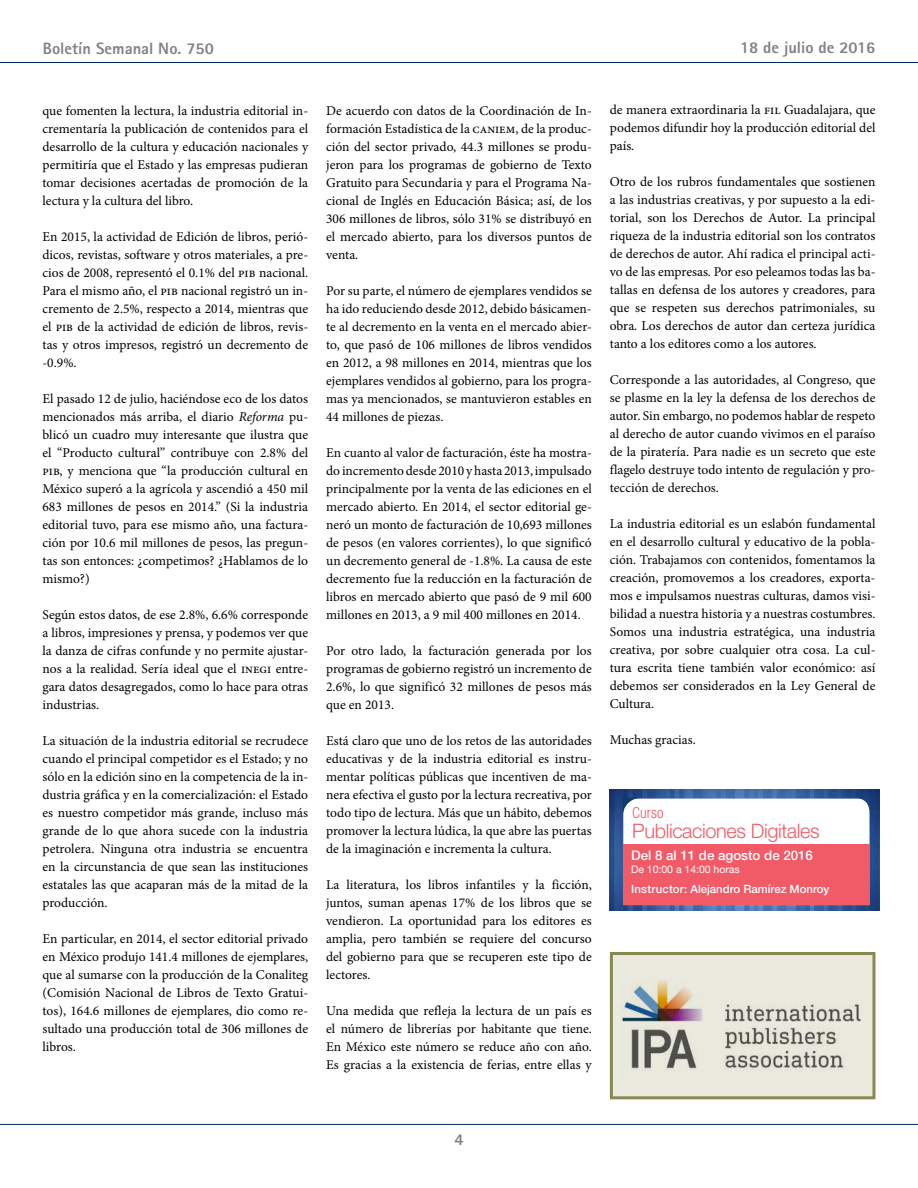
<style>
.page{position:relative;width:918px;height:1188px;background:#fff}
.page>*{position:absolute;margin:0;border:0;box-sizing:border-box;transform-origin:0 0}
.t1{font:300 19.95px "Helvetica Neue LT Std";letter-spacing:-.02em;color:#f15b67}
.t2{font:800 16.5px "Rotis Sans Serif";color:#808285}
.t3{font:300 condensed 15.15px "Helvetica Neue LT Std";color:#f15b67}
.t4{font:13.5px/18px "Minion Pro";letter-spacing:-.005em;color:#000;text-align:justify}
.t5{font:500 13.35px "Helvetica Neue LT Std";color:#fff}
.t6{font:500 11.4px "Helvetica Neue LT Std";color:#fff}
.t7{font:10.5px "Helvetica Neue LT Std";color:#fff}
.s1{font-style:italic}
</style>
<div class="page">
<hr style="left:0;top:62px;width:918px;height:1px;background:#00295c">
<hr style="left:0;top:1124px;width:918px;height:1px;background:#00295c">
<img style="left:610px;top:790px;width:269px;height:121px">
<svg style="left:623px;top:798px;width:246px;height:107px"></svg>
<div style="left:610px;top:952px;width:265px;height:147px;background:#ebeadf;border:3px solid #8a8951"></div>
<img style="left:621px;top:978px;width:240px;height:93px">
<p class="t2" style="left:43px;top:38px;width:173px">Boletín Semanal No. 750</p>
<p class="t2" style="left:740px;top:37px;width:137px">18 de julio de 2016</p>
<p class="t4" style="left:43px;top:102px;width:267px">que fomenten la lectura, la industria editorial in&shy;crementaría la publicación de contenidos para el desarrollo de la cultura y educación nacionales y permitiría que el Estado y las empresas pudieran tomar decisiones acertadas de promoción de la lectura y la cultura del libro.</p>
<p class="t4" style="left:43px;top:228px;width:267px">En 2015, la actividad de Edición de libros, perió&shy;dicos, revistas, software y otros materiales, a pre&shy;cios de 2008, representó el 0.1% del pib nacional.<br>Para el mismo año, el pib nacional registró un in&shy;cremento de 2.5%, respecto a 2014, mientras que el pib de la actividad de edición de libros, revis&shy;tas y otros impresos, registró un decremento de -0.9%.</p>
<p class="t4" style="left:43px;top:390px;width:267px">El pasado 12 de julio, haciéndose eco de los datos mencionados más arriba, el diario <span class="s1">Reforma</span> pu&shy;blicó un cuadro muy interesante que ilustra que el “Producto cultural” contribuye con 2.8% del pib, y menciona que “la producción cultural en México superó a la agrícola y ascendió a 450 mil 683 millones de pesos en 2014.” (Si la industria editorial tuvo, para ese mismo año, una factura&shy;ción por 10.6 mil millones de pesos, las pregun&shy;tas son entonces: ¿competimos? ¿Hablamos de lo mismo?)</p>
<p class="t4" style="left:43px;top:606px;width:267px">Según estos datos, de ese 2.8%, 6.6% corresponde a libros, impresiones y prensa, y podemos ver que la danza de cifras confunde y no permite ajustar&shy;nos a la realidad. Sería ideal que el inegi entre&shy;gara datos desagregados, como lo hace para otras industrias.</p>
<p class="t4" style="left:43px;top:732px;width:267px">La situación de la industria editorial se recrudece cuando el principal competidor es el Estado; y no sólo en la edición sino en la competencia de la in&shy;dustria gráfica y en la comercialización: el Estado es nuestro competidor más grande, incluso más grande de lo que ahora sucede con la industria petrolera. Ninguna otra industria se encuentra en la circunstancia de que sean las instituciones estatales las que acaparan más de la mitad de la producción.</p>
<p class="t4" style="left:43px;top:930px;width:267px">En particular, en 2014, el sector editorial privado en México produjo 141.4 millones de ejemplares, que al sumarse con la producción de la Conaliteg (Comisión Nacional de Libros de Texto Gratui&shy;tos), 164.6 millones de ejemplares, dio como re&shy;sultado una producción total de 306 millones de libros.</p>
<p class="t4" style="left:326px;top:102px;width:267px">De acuerdo con datos de la Coordinación de In&shy;formación Estadística de la caniem, de la produc&shy;ción del sector privado, 44.3 millones se produ&shy;jeron para los programas de gobierno de Texto Gratuito para Secundaria y para el Programa Na&shy;cional de Inglés en Educación Básica; así, de los 306 millones de libros, sólo 31% se distribuyó en el mercado abierto, para los diversos puntos de venta.</p>
<p class="t4" style="left:326px;top:282px;width:267px">Por su parte, el número de ejemplares vendidos se ha ido reduciendo desde 2012, debido básicamen&shy;te al decremento en la venta en el mercado abier&shy;to, que pasó de 106 millones de libros vendidos en 2012, a 98 millones en 2014, mientras que los ejemplares vendidos al gobierno, para los progra&shy;mas ya mencionados, se mantuvieron estables en 44 millones de piezas.</p>
<p class="t4" style="left:326px;top:444px;width:267px">En cuanto al valor de facturación, éste ha mostra&shy;do incremento desde 2010 y hasta 2013, impulsado principalmente por la venta de las ediciones en el mercado abierto. En 2014, el sector editorial ge&shy;neró un monto de facturación de 10,693 millones de pesos (en valores corrientes), lo que significó un decremento general de -1.8%. La causa de este decremento fue la reducción en la facturación de libros en mercado abierto que pasó de 9 mil 600 millones en 2013, a 9 mil 400 millones en 2014.</p>
<p class="t4" style="left:326px;top:642px;width:267px">Por otro lado, la facturación generada por los programas de gobierno registró un incremento de 2.6%, lo que significó 32 millones de pesos más que en 2013.</p>
<p class="t4" style="left:326px;top:732px;width:267px">Está claro que uno de los retos de las autoridades educativas y de la industria editorial es instru&shy;mentar políticas públicas que incentiven de ma&shy;nera efectiva el gusto por la lectura recreativa, por todo tipo de lectura. Más que un hábito, debemos promover la lectura lúdica, la que abre las puertas de la imaginación e incrementa la cultura.</p>
<p class="t4" style="left:326px;top:876px;width:267px">La literatura, los libros infantiles y la ficción, juntos, suman apenas 17% de los libros que se vendieron. La oportunidad para los editores es amplia, pero también se requiere del concurso del gobierno para que se recuperen este tipo de lectores.</p>
<p class="t4" style="left:326px;top:1002px;width:267px">Una medida que refleja la lectura de un país es el número de librerías por habitante que tiene.<br>En México este número se reduce año con año.<br>Es gracias a la existencia de ferias, entre ellas y</p>
<p class="t4" style="left:610px;top:101px;width:267px">de manera extraordinaria la fil Guadalajara, que podemos difundir hoy la producción editorial del país.</p>
<p class="t4" style="left:610px;top:173px;width:267px">Otro de los rubros fundamentales que sostienen a las industrias creativas, y por supuesto a la edi&shy;torial, son los Derechos de Autor. La principal riqueza de la industria editorial son los contratos de derechos de autor. Ahí radica el principal acti&shy;vo de las empresas. Por eso peleamos todas las ba&shy;tallas en defensa de los autores y creadores, para que se respeten sus derechos patrimoniales, su obra. Los derechos de autor dan certeza jurídica tanto a los editores como a los autores.</p>
<p class="t4" style="left:610px;top:371px;width:267px">Corresponde a las autoridades, al Congreso, que se plasme en la ley la defensa de los derechos de autor. Sin embargo, no podemos hablar de respeto al derecho de autor cuando vivimos en el paraíso de la piratería. Para nadie es un secreto que este flagelo destruye todo intento de regulación y pro&shy;tección de derechos.</p>
<p class="t4" style="left:610px;top:515px;width:267px">La industria editorial es un eslabón fundamental en el desarrollo cultural y educativo de la pobla&shy;ción. Trabajamos con contenidos, fomentamos la creación, promovemos a los creadores, exporta&shy;mos e impulsamos nuestras culturas, damos visi&shy;bilidad a nuestra historia y a nuestras costumbres.<br>Somos una industria estratégica, una industria creativa, por sobre cualquier otra cosa. La cul&shy;tura escrita tiene también valor económico: así debemos ser considerados en la Ley General de Cultura.</p>
<p class="t4" style="left:610px;top:731px;width:88px">Muchas gracias.</p>
<p class="t3" style="left:632px;top:804px;width:33px">Curso</p>
<h1 class="t1" style="left:632px;top:819px;width:189px">Publicaciones Digitales</h1>
<p class="t5" style="left:631px;top:847px;width:183px">Del 8 al 11 de agosto de 2016</p>
<p class="t7" style="left:631px;top:863px;width:110px">De 10:00 a 14:00 horas</p>
<p class="t6" style="left:631px;top:882px;width:200px">Instructor: Alejandro Ramírez Monroy</p>
<p class="t2" style="left:455px;top:1129px;width:11px">4</p>
</div>
